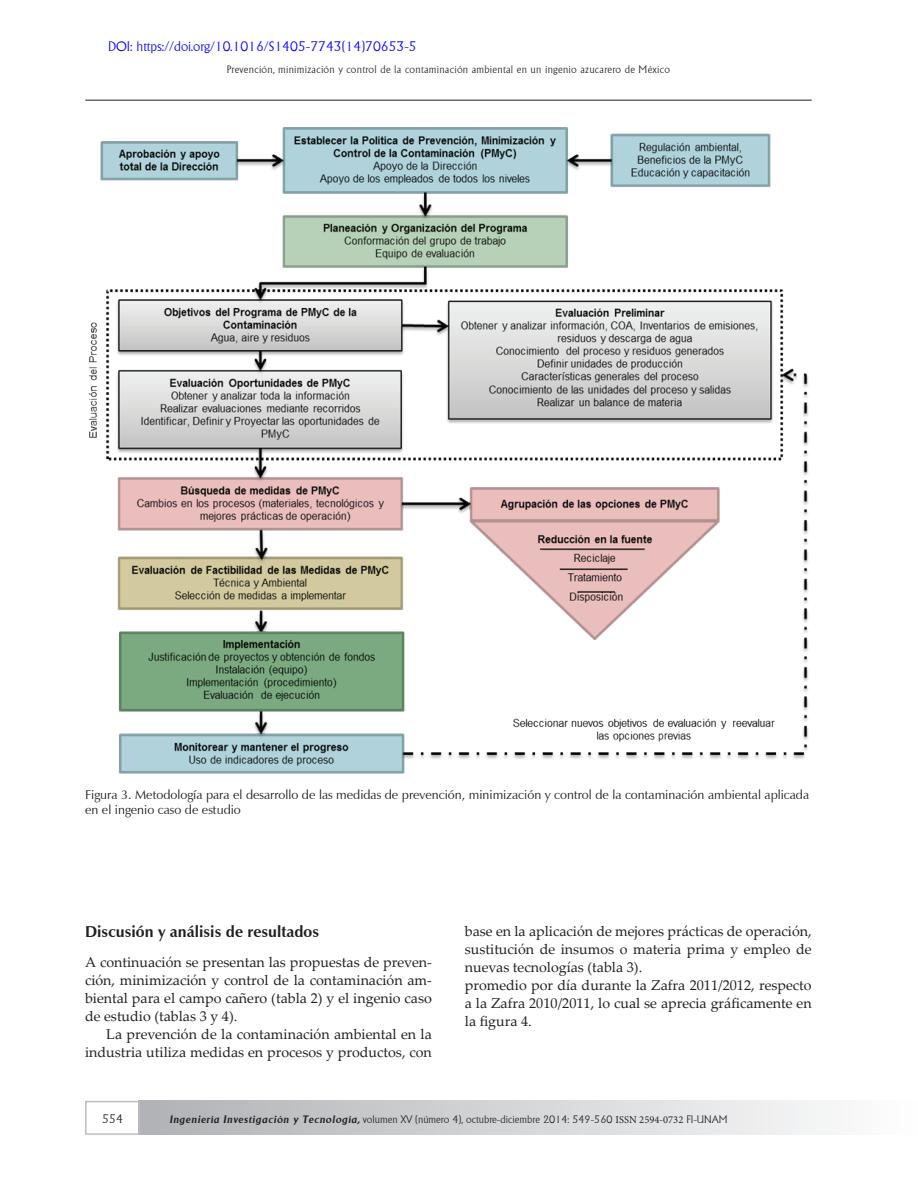
<style>
.page{position:relative;width:918px;height:1188px;background:#fff}
.page>*{position:absolute;margin:0;border:0;box-sizing:border-box;transform-origin:0 0}
.t1{font:700 15.75px "Zapf Humanist 601 BT";color:#231f20}
.t2{font:14.25px/18px "Palatino Linotype";color:#231f20;text-align:justify}
.t3{font:300 13.5px "Adelon";color:#00f}
.t4{font:12.75px/15px "Zapf Humanist 601 BT";color:#231f20}
.t5{font:300 12px "Adelon";color:#231f20}
.t6{font:300 10.5px "Adelon";color:#231f20}
.t7{font:300 10.5px "Adelon";letter-spacing:.025em;color:#231f20}
.s1{font-weight:600;font-style:italic}
.s2{font-family:"Minion Pro";font-weight:400}
</style>
<div class="page">
<div style="left:138px;top:1101px;width:780px;height:34px;background:linear-gradient(to right,#b0b1b5,#fdfefe)"></div>
<hr style="left:85px;top:100px;width:727px;height:1px;background:#231f20">
<div style="left:85px;top:1101px;width:55px;height:34px;border:2px solid #bcbdc0"></div>
<img style="left:88px;top:128px;width:720px;height:646px">
<p class="t3" style="left:108px;top:38px;width:310px">DOI: https://doi.org/10.1016/S1405-7743(14)70653-5</p>
<p class="t7" style="left:227px;top:63px;width:445px">Prevención, minimización y control de la contaminación ambiental en un ingenio azucarero de México</p>
<p class="t4" style="left:85px;top:787px;width:726px">Figura 3. Metodología para el desarrollo de las medidas de prevención, minimización y control de la contaminación ambiental aplicada en el ingenio caso de estudio</p>
<p class="t1" style="left:85px;top:922px;width:236px">Discusión y análisis de resultados</p>
<p class="t2" style="left:85px;top:953px;width:348px">A continuación se presentan las propuestas de preven&shy;ción, minimización y control de la contaminación am&shy;biental para el campo cañero (tabla 2) y el ingenio caso de estudio (tablas 3 y 4).</p>
<p class="t2" style="left:85px;top:1025px;width:348px;text-align:right">La prevención de la contaminación ambiental en la industria utiliza medidas en procesos y productos, con</p>
<p class="t2" style="left:465px;top:921px;width:348px;text-align:left">base en la aplicación de mejores prácticas de operación, sustitución de insumos o materia prima y empleo de nuevas tecnologías (tabla 3).<br>promedio por día durante la Zafra 2011/2012, respecto a la Zafra 2010/2011, lo cual se aprecia gráficamente en la figura 4.</p>
<p class="t5" style="left:102px;top:1112px;width:22px">554</p>
<p class="t6" style="left:169px;top:1113px;width:559px"><span class="s1">Ingeniería Investigación y Tecnología,</span> volumen XV (número 4), octubre-diciembre 2014: 549-560 <span class="s2">ISSN 2594-0732</span> FI-UNAM</p>
</div>
